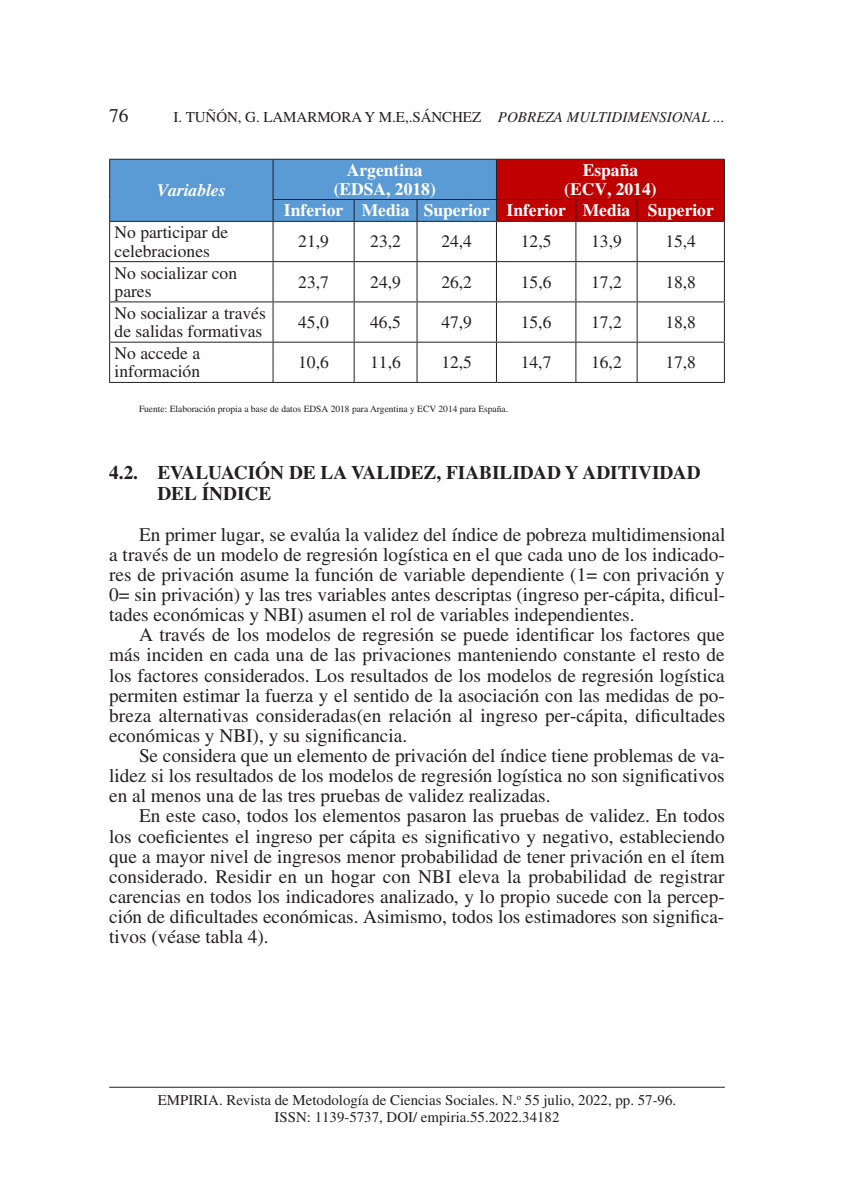
<style>
.page{position:relative;width:844px;height:1191px;background:#fff}
.page>*{position:absolute;margin:0;border:0;box-sizing:border-box;transform-origin:0 0}
.t1{font:19.43px "Times LT Std";color:#231f20}
.t2{font:19.25px/20.1px "Times LT Std";color:#231f20;text-align:justify}
.t3{font:700 19.25px/20.1px "Times LT Std";color:#231f20}
.t4{font:17.5px/18.4px "Times LT Std";color:#231f20}
.t5{font:700 17.5px/18.4px "Times LT Std";color:#fff;text-align:center}
.t6{font:italic 700 17.5px "Times LT Std";color:#fff}
.t7{font:15.05px "Times LT Std";letter-spacing:-.005em;color:#231f20}
.t8{font:14.88px/16.6px "Times LT Std";color:#231f20;text-align:center}
.t9{font:9.45px "Times LT Std";color:#231f20}
.s1{font-style:italic}
</style>
<div class="page">
<hr style="left:109px;top:1087px;width:615px;height:1px;background:#231f20">
<svg style="left:110px;top:222px;width:613px;height:160px"></svg>
<hr style="left:109px;top:221px;width:164px;height:1px;background:#231f20">
<hr style="left:273px;top:221px;width:81px;height:1px;background:#231f20">
<hr style="left:354px;top:221px;width:63px;height:1px;background:#231f20">
<hr style="left:417px;top:221px;width:79px;height:1px;background:#231f20">
<hr style="left:496px;top:221px;width:79px;height:1px;background:#231f20">
<hr style="left:575px;top:221px;width:62px;height:1px;background:#231f20">
<hr style="left:637px;top:221px;width:87px;height:1px;background:#231f20">
<hr style="left:109px;top:261px;width:164px;height:1px;background:#231f20">
<hr style="left:273px;top:261px;width:81px;height:1px;background:#231f20">
<hr style="left:354px;top:261px;width:63px;height:1px;background:#231f20">
<hr style="left:417px;top:261px;width:79px;height:1px;background:#231f20">
<hr style="left:496px;top:261px;width:79px;height:1px;background:#231f20">
<hr style="left:575px;top:261px;width:62px;height:1px;background:#231f20">
<hr style="left:637px;top:261px;width:87px;height:1px;background:#231f20">
<hr style="left:109px;top:301px;width:164px;height:1px;background:#231f20">
<hr style="left:273px;top:301px;width:81px;height:1px;background:#231f20">
<hr style="left:354px;top:301px;width:63px;height:1px;background:#231f20">
<hr style="left:417px;top:301px;width:79px;height:1px;background:#231f20">
<hr style="left:496px;top:301px;width:79px;height:1px;background:#231f20">
<hr style="left:575px;top:301px;width:62px;height:1px;background:#231f20">
<hr style="left:637px;top:301px;width:87px;height:1px;background:#231f20">
<hr style="left:109px;top:342px;width:164px;height:1px;background:#231f20">
<hr style="left:273px;top:342px;width:81px;height:1px;background:#231f20">
<hr style="left:354px;top:342px;width:63px;height:1px;background:#231f20">
<hr style="left:417px;top:342px;width:79px;height:1px;background:#231f20">
<hr style="left:496px;top:342px;width:79px;height:1px;background:#231f20">
<hr style="left:575px;top:342px;width:62px;height:1px;background:#231f20">
<hr style="left:637px;top:342px;width:87px;height:1px;background:#231f20">
<hr style="left:109px;top:382px;width:164px;height:1px;background:#231f20">
<hr style="left:273px;top:382px;width:81px;height:1px;background:#231f20">
<hr style="left:354px;top:382px;width:63px;height:1px;background:#231f20">
<hr style="left:417px;top:382px;width:79px;height:1px;background:#231f20">
<hr style="left:496px;top:382px;width:79px;height:1px;background:#231f20">
<hr style="left:575px;top:382px;width:62px;height:1px;background:#231f20">
<hr style="left:637px;top:382px;width:87px;height:1px;background:#231f20">
<hr style="left:109px;top:222px;width:1px;height:39px;background:#231f20">
<hr style="left:109px;top:262px;width:1px;height:39px;background:#231f20">
<hr style="left:109px;top:302px;width:1px;height:40px;background:#231f20">
<hr style="left:109px;top:342px;width:1px;height:40px;background:#231f20">
<svg style="left:109px;top:159px;width:615px;height:62px;background:#7c5f83"></svg>
<hr style="left:272px;top:222px;width:1px;height:39px;background:#231f20">
<hr style="left:353px;top:222px;width:1px;height:39px;background:#231f20">
<hr style="left:416px;top:222px;width:1px;height:39px;background:#231f20">
<hr style="left:496px;top:222px;width:1px;height:39px;background:#231f20">
<hr style="left:575px;top:222px;width:1px;height:39px;background:#231f20">
<hr style="left:636px;top:222px;width:1px;height:39px;background:#231f20">
<hr style="left:723px;top:222px;width:1px;height:39px;background:#231f20">
<hr style="left:272px;top:262px;width:1px;height:39px;background:#231f20">
<hr style="left:353px;top:262px;width:1px;height:39px;background:#231f20">
<hr style="left:416px;top:262px;width:1px;height:39px;background:#231f20">
<hr style="left:496px;top:262px;width:1px;height:39px;background:#231f20">
<hr style="left:575px;top:262px;width:1px;height:39px;background:#231f20">
<hr style="left:636px;top:262px;width:1px;height:39px;background:#231f20">
<hr style="left:723px;top:262px;width:1px;height:39px;background:#231f20">
<hr style="left:272px;top:302px;width:1px;height:40px;background:#231f20">
<hr style="left:353px;top:302px;width:1px;height:40px;background:#231f20">
<hr style="left:416px;top:302px;width:1px;height:40px;background:#231f20">
<hr style="left:496px;top:302px;width:1px;height:40px;background:#231f20">
<hr style="left:575px;top:302px;width:1px;height:40px;background:#231f20">
<hr style="left:636px;top:302px;width:1px;height:40px;background:#231f20">
<hr style="left:723px;top:302px;width:1px;height:40px;background:#231f20">
<hr style="left:272px;top:342px;width:1px;height:40px;background:#231f20">
<hr style="left:353px;top:342px;width:1px;height:40px;background:#231f20">
<hr style="left:416px;top:342px;width:1px;height:40px;background:#231f20">
<hr style="left:496px;top:342px;width:1px;height:40px;background:#231f20">
<hr style="left:575px;top:342px;width:1px;height:40px;background:#231f20">
<hr style="left:636px;top:342px;width:1px;height:40px;background:#231f20">
<hr style="left:723px;top:342px;width:1px;height:40px;background:#231f20">
<p class="t1" style="left:109px;top:105px;width:21px">76</p>
<p class="t7" style="left:173px;top:109px;width:552px">I. TUÑÓN, G. LAMARMORA Y M.E,.SÁNCHEZ <span class="s1">POBREZA MULTIDIMENSIONAL ...</span></p>
<p class="t6" style="left:157px;top:180px;width:71px">Variables</p>
<p class="t5" style="left:333px;top:161px;width:104px">Argentina (EDSA, 2018)</p>
<p class="t5" style="left:564px;top:161px;width:94px">España (ECV, 2014)</p>
<p class="t5" style="left:284px;top:201px;width:431px">Inferior Media Superior Inferior Media Superior</p>
<p class="t4" style="left:115px;top:223px;width:115px">No participar de celebraciones</p>
<p class="t4" style="left:298px;top:232px;width:32px">21,9</p>
<p class="t4" style="left:370px;top:232px;width:32px">23,2</p>
<p class="t4" style="left:441px;top:232px;width:32px">24,4</p>
<p class="t4" style="left:520px;top:232px;width:32px">12,5</p>
<p class="t4" style="left:591px;top:232px;width:32px">13,9</p>
<p class="t4" style="left:665px;top:232px;width:32px">15,4</p>
<p class="t4" style="left:115px;top:263px;width:124px">No socializar con pares</p>
<p class="t4" style="left:298px;top:273px;width:32px">23,7</p>
<p class="t4" style="left:370px;top:273px;width:32px">24,9</p>
<p class="t4" style="left:441px;top:273px;width:32px">26,2</p>
<p class="t4" style="left:520px;top:273px;width:32px">15,6</p>
<p class="t4" style="left:591px;top:273px;width:32px">17,2</p>
<p class="t4" style="left:665px;top:273px;width:32px">18,8</p>
<p class="t4" style="left:114px;top:304px;width:153px">No socializar a través de salidas formativas</p>
<p class="t4" style="left:298px;top:313px;width:32px">45,0</p>
<p class="t4" style="left:370px;top:313px;width:32px">46,5</p>
<p class="t4" style="left:441px;top:313px;width:32px">47,9</p>
<p class="t4" style="left:520px;top:313px;width:32px">15,6</p>
<p class="t4" style="left:591px;top:313px;width:32px">17,2</p>
<p class="t4" style="left:665px;top:313px;width:32px">18,8</p>
<p class="t4" style="left:114px;top:344px;width:87px">No accede a información</p>
<p class="t4" style="left:298px;top:353px;width:32px">10,6</p>
<p class="t4" style="left:370px;top:353px;width:32px">11,6</p>
<p class="t4" style="left:441px;top:353px;width:32px">12,5</p>
<p class="t4" style="left:520px;top:353px;width:32px">14,7</p>
<p class="t4" style="left:591px;top:353px;width:32px">16,2</p>
<p class="t4" style="left:665px;top:353px;width:32px">17,8</p>
<p class="t9" style="left:139px;top:403px;width:370px">Fuente: Elaboración propia a base de datos EDSA 2018 para Argentina y ECV 2014 para España.</p>
<p class="t3" style="left:157px;top:462px;width:544px;text-indent:-48px">4.2. EVALUACIÓN DE LA VALIDEZ, FIABILIDAD Y ADITIVIDAD<br>DEL ÍNDICE</p>
<p class="t2" style="left:109px;top:524px;width:617px;text-indent:30px">En primer lugar, se evalúa la validez del índice de pobreza multidimensional a través de un modelo de regresión logística en el que cada uno de los indicado&shy;res de privación asume la función de variable dependiente (1= con privación y 0= sin privación) y las tres variables antes descriptas (ingreso per-cápita, dificul&shy;tades económicas y NBI) asumen el rol de variables independientes.</p>
<p class="t2" style="left:109px;top:624px;width:617px;text-indent:30px">A través de los modelos de regresión se puede identificar los factores que más inciden en cada una de las privaciones manteniendo constante el resto de los factores considerados. Los resultados de los modelos de regresión logística permiten estimar la fuerza y el sentido de la asociación con las medidas de po&shy;breza alternativas consideradas(en relación al ingreso per-cápita, dificultades económicas y NBI), y su significancia.</p>
<p class="t2" style="left:109px;top:745px;width:617px;text-indent:30px">Se considera que un elemento de privación del índice tiene problemas de va&shy;lidez si los resultados de los modelos de regresión logística no son significativos en al menos una de las tres pruebas de validez realizadas.</p>
<p class="t2" style="left:109px;top:806px;width:617px;text-indent:30px">En este caso, todos los elementos pasaron las pruebas de validez. En todos los coeficientes el ingreso per cápita es significativo y negativo, estableciendo que a mayor nivel de ingresos menor probabilidad de tener privación en el ítem considerado. Residir en un hogar con NBI eleva la probabilidad de registrar carencias en todos los indicadores analizado, y lo propio sucede con la percep&shy;ción de dificultades económicas. Asimismo, todos los estimadores son significa&shy;tivos (véase tabla 4).</p>
<p class="t8" style="left:158px;top:1091px;width:520px">EMPIRIA. Revista de Metodología de Ciencias Sociales. N.<sup>o</sup> 55 julio, 2022, pp. 57-96.<br>ISSN: 1139-5737, DOI/ empiria.55.2022.34182</p>
</div>
